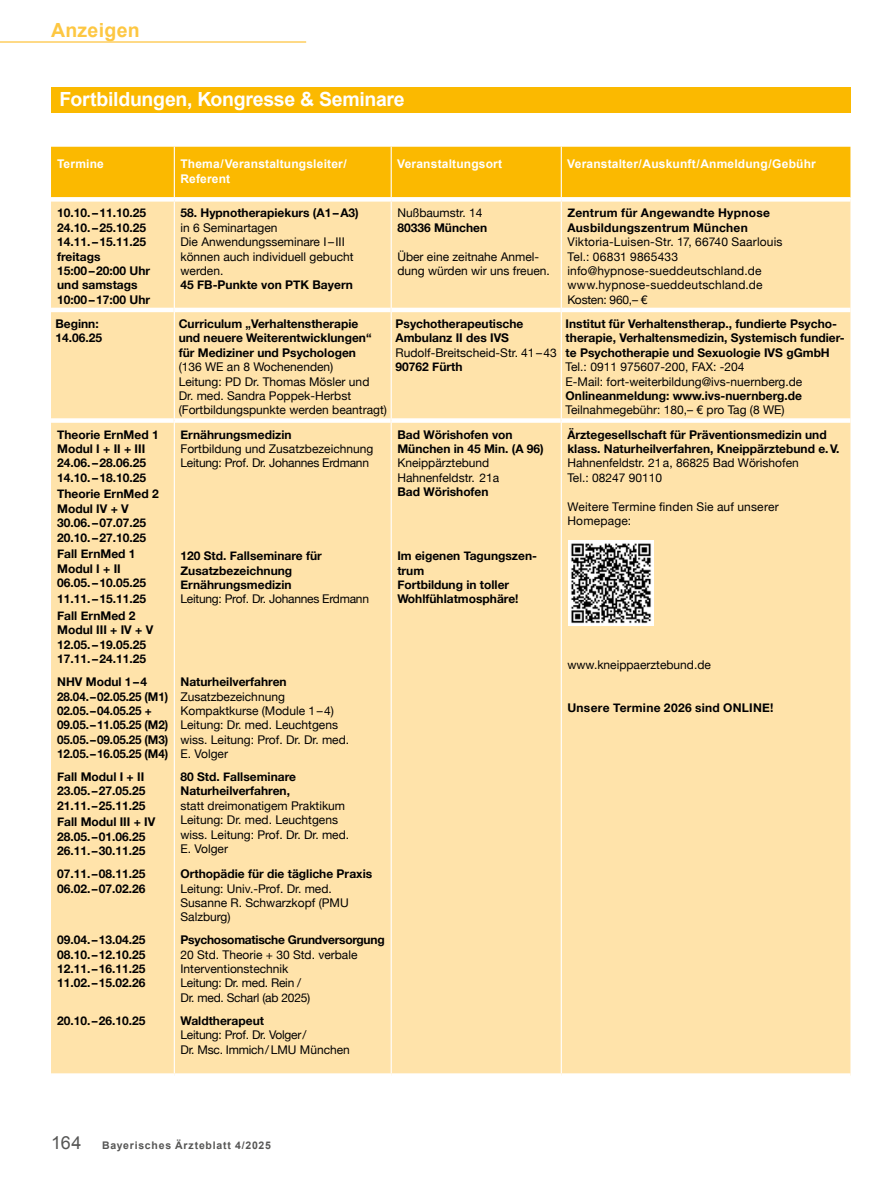
<style>
.page{position:relative;width:893px;height:1191px;background:#fff}
.page>*{position:absolute;margin:0;border:0;box-sizing:border-box;transform-origin:0 0}
.t1{font:700 19.5px "Arial";letter-spacing:-.015em;color:#fff}
.t2{font:700 19.5px "Arial";letter-spacing:.015em;color:#fdc742}
.t3{font:700 12px/14.4px "Helvetica Neue";color:#000}
.t4{font:12px/14.4px "Helvetica Neue";color:#000}
.t5{font:700 12px/15px "Arial";letter-spacing:.015em;color:#fff}
.t6{font:700 12px/14.4px "Helvetica Neue";letter-spacing:.025em;color:#000}
.t7{font:12px/14.4px "Helvetica Neue";letter-spacing:-.02em;color:#000}
.t8{font:700 12px "Helvetica Neue";letter-spacing:-.02em;color:#000}
.t9{font:700 10.5px "Arial";letter-spacing:.07em;color:#565655}
.s1{font-weight:400;font-size:18px}
</style>
<div class="page">
<hr style="left:0;top:41px;width:306px;height:2px;background:#fece5f">
<div style="left:51px;top:87px;width:799px;height:26px;background:#fbb900"></div>
<div style="left:51px;top:147px;width:799px;height:50px;background:#fbb900"></div>
<hr style="left:174px;top:147px;width:1px;height:51px;background:#fff">
<hr style="left:391px;top:147px;width:1px;height:51px;background:#fff">
<hr style="left:561px;top:147px;width:1px;height:51px;background:#fff">
<div style="left:51px;top:202px;width:799px;height:871px;background:#ffe3aa"></div>
<hr style="left:51px;top:308px;width:123px;height:4px;background:#fff">
<hr style="left:175px;top:308px;width:216px;height:4px;background:#fff">
<hr style="left:392px;top:308px;width:169px;height:4px;background:#fff">
<hr style="left:562px;top:308px;width:288px;height:4px;background:#fff">
<div style="left:51px;top:418px;width:123px;height:5px;background:#fff"></div>
<div style="left:175px;top:418px;width:216px;height:5px;background:#fff"></div>
<div style="left:392px;top:418px;width:169px;height:5px;background:#fff"></div>
<div style="left:562px;top:418px;width:288px;height:5px;background:#fff"></div>
<svg style="left:51px;top:1073px;width:123px;height:1px"></svg>
<svg style="left:174px;top:1073px;width:217px;height:3px"></svg>
<svg style="left:391px;top:1073px;width:170px;height:2px"></svg>
<svg style="left:561px;top:1073px;width:289px;height:3px"></svg>
<hr style="left:174px;top:202px;width:1px;height:108px;background:#fff">
<hr style="left:391px;top:202px;width:1px;height:108px;background:#fff">
<hr style="left:561px;top:202px;width:1px;height:108px;background:#fff">
<hr style="left:174px;top:420px;width:1px;height:653px;background:#fff">
<hr style="left:391px;top:420px;width:1px;height:653px;background:#fff">
<hr style="left:561px;top:420px;width:1px;height:653px;background:#fff">
<hr style="left:174px;top:310px;width:1px;height:110px;background:#fff">
<hr style="left:391px;top:310px;width:1px;height:110px;background:#fff">
<hr style="left:561px;top:310px;width:1px;height:110px;background:#fff">
<img style="left:568px;top:540px;width:85px;height:85px">
<h1 class="t2" style="left:51px;top:17px;width:90px">Anzeigen</h1>
<h1 class="t1" style="left:60px;top:87px;width:347px">Fortbildungen, Kongresse &amp; Seminare</h1>
<p class="t5" style="left:57px;top:157px;width:48px">Termine</p>
<p class="t5" style="left:180px;top:157px;width:168px">Thema/Veranstaltungsleiter/<br>Referent</p>
<p class="t5" style="left:397px;top:157px;width:106px">Veranstaltungsort</p>
<p class="t5" style="left:567px;top:157px;width:250px">Veranstalter/Auskunft/Anmeldung/Gebühr</p>
<p class="t3" style="left:57px;top:206px;width:95px">10.10.–11.10.25<br>24.10.–25.10.25<br>14.11.–15.11.25 freitags<br>15:00–20:00 Uhr und samstags<br>10:00–17:00 Uhr</p>
<p class="t3" style="left:180px;top:206px;width:180px">58. Hypnotherapiekurs (A1–A3)</p>
<p class="t4" style="left:397px;top:207px;width:87px">Nußbaumstr. 14</p>
<p class="t3" style="left:397px;top:221px;width:91px">80336 München</p>
<p class="t4" style="left:397px;top:250px;width:154px">Über eine zeitnahe Anmel&shy;dung würden wir uns freuen.</p>
<p class="t6" style="left:567px;top:206px;width:204px">Zentrum für Angewandte Hypnose<br>Ausbildungszentrum München</p>
<p class="t4" style="left:567px;top:235px;width:217px">Viktoria-Luisen-Str. 17, 66740 Saarlouis<br>Tel.: 06831 9865433 info@hypnose-sueddeutschland.de www.hypnose-sueddeutschland.de<br>Kosten: 960,– €</p>
<p class="t4" style="left:180px;top:221px;width:175px">in 6 Seminartagen<br>Die Anwendungsseminare I–III können auch individuell gebucht werden.</p>
<p class="t3" style="left:180px;top:278px;width:174px">45 FB-Punkte von PTK Bayern</p>
<p class="t3" style="left:55px;top:317px;width:48px">Beginn:<br>14.06.25</p>
<p class="t3" style="left:179px;top:317px;width:194px">Curriculum „Verhaltenstherapie und neuere Weiterentwicklungen“ für Mediziner und Psychologen</p>
<p class="t4" style="left:179px;top:360px;width:210px">(136 WE an 8 Wochenenden)<br>Leitung: PD Dr. Thomas Mösler und<br>Dr. med. Sandra Poppek-Herbst (Fortbildungspunkte werden beantragt)</p>
<p class="t3" style="left:57px;top:427px;width:103px">Theorie ErnMed 1<br>Modul I + II + III<br>24.06.–28.06.25<br>14.10.–18.10.25</p>
<p class="t3" style="left:57px;top:487px;width:103px">Theorie ErnMed 2<br>Modul IV + V<br>30.06.–07.07.25<br>20.10.–27.10.25</p>
<p class="t3" style="left:57px;top:547px;width:91px">Fall ErnMed 1<br>Modul I + II<br>06.05.–10.05.25</p>
<p class="t3" style="left:57px;top:591px;width:91px;line-height:16.5px">11.11.–15.11.25<br>Fall ErnMed 2</p>
<p class="t3" style="left:57px;top:623px;width:98px">Modul III + IV + V<br>12.05.–19.05.25<br>17.11.–24.11.25</p>
<p class="t3" style="left:57px;top:675px;width:113px">NHV Modul 1–4<br>28.04.–02.05.25 (M1)<br>02.05.–04.05.25 +<br>09.05.–11.05.25 (M2)<br>05.05.–09.05.25 (M3)<br>12.05.–16.05.25 (M4)</p>
<p class="t3" style="left:57px;top:770px;width:90px;text-align:justify">Fall Modul I + II 23.05.–27.05.25<br>21.11.–25.11.25</p>
<p class="t3" style="left:57px;top:815px;width:100px">Fall Modul III + IV<br>28.05.–01.06.25<br>26.11.–30.11.25</p>
<p class="t3" style="left:57px;top:867px;width:90px">07.11.–08.11.25<br>06.02.–07.02.26</p>
<p class="t3" style="left:57px;top:933px;width:90px;text-align:justify">09.04.–13.04.25<br>08.10.–12.10.25<br>12.11.–16.11.25<br>11.02.–15.02.26</p>
<p class="t3" style="left:57px;top:1013px;width:90px">20.10.–26.10.25</p>
<p class="t3" style="left:180px;top:427px;width:113px">Ernährungsmedizin</p>
<p class="t4" style="left:180px;top:442px;width:194px">Fortbildung und Zusatzbezeichnung<br>Leitung: Prof. Dr. Johannes Erdmann</p>
<p class="t3" style="left:180px;top:549px;width:143px">120 Std. Fallseminare für<br>Zusatzbezeichnung<br>Ernährungsmedizin</p>
<p class="t7" style="left:180px;top:592px;width:190px">Leitung: Prof. Dr. Johannes Erdmann</p>
<p class="t3" style="left:180px;top:675px;width:108px">Naturheilverfahren</p>
<p class="t4" style="left:180px;top:689px;width:170px">Zusatzbezeichnung<br>Kompaktkurse (Module 1–4)<br>Leitung: Dr. med. Leuchtgens wiss. Leitung: Prof. Dr. Dr. med.<br>E. Volger</p>
<p class="t3" style="left:180px;top:770px;width:117px">80 Std. Fallseminare<br>Naturheilverfahren,</p>
<p class="t4" style="left:180px;top:799px;width:170px">statt dreimonatigem Praktikum<br>Leitung: Dr. med. Leuchtgens wiss. Leitung: Prof. Dr. Dr. med.<br>E. Volger</p>
<p class="t3" style="left:180px;top:867px;width:193px">Orthopädie für die tägliche Praxis</p>
<p class="t4" style="left:180px;top:881px;width:170px">Leitung: Univ.-Prof. Dr. med.<br>Susanne R. Schwarzkopf (PMU<br>Salzburg)</p>
<p class="t8" style="left:180px;top:930px;width:206px">Psychosomatische Grundversorgung</p>
<p class="t4" style="left:180px;top:948px;width:179px">20 Std. Theorie + 30 Std. verbale<br>Interventionstechnik<br>Leitung: Dr. med. Rein /<br>Dr. med. Scharl (ab 2025)</p>
<p class="t3" style="left:180px;top:1013px;width:85px">Waldtherapeut</p>
<p class="t7" style="left:180px;top:1028px;width:171px">Leitung: Prof. Dr. Volger/<br>Dr. Msc. Immich/LMU München</p>
<p class="t3" style="left:396px;top:317px;width:129px">Psychotherapeutische<br>Ambulanz II des IVS</p>
<p class="t4" style="left:396px;top:346px;width:163px">Rudolf-Breitscheid-Str. 41–43</p>
<p class="t3" style="left:396px;top:360px;width:68px">90762 Fürth</p>
<p class="t3" style="left:397px;top:427px;width:148px">Bad Wörishofen von<br>München in 45 Min. (A 96)</p>
<p class="t4" style="left:397px;top:456px;width:103px">Kneippärztebund<br>Hahnenfeldstr. 21a</p>
<p class="t3" style="left:397px;top:485px;width:93px">Bad Wörishofen</p>
<p class="t3" style="left:397px;top:549px;width:141px">Im eigenen Tagungszen&shy;trum<br>Fortbildung in toller<br>Wohlfühlatmosphäre!</p>
<p class="t3" style="left:566px;top:317px;width:281px">Institut für Verhaltenstherap., fundierte Psycho&shy;therapie, Verhaltensmedizin, Systemisch fundier&shy;te Psychotherapie und Sexuologie IVS gGmbH</p>
<p class="t4" style="left:566px;top:360px;width:238px">Tel.: 0911 975607-200, FAX: -204<br>E-Mail: fort-weiterbildung@ivs-nuernberg.de</p>
<p class="t3" style="left:566px;top:389px;width:238px">Onlineanmeldung: www.ivs-nuernberg.de</p>
<p class="t4" style="left:566px;top:404px;width:220px">Teilnahmegebühr: 180,– € pro Tag (8 WE)</p>
<p class="t3" style="left:567px;top:427px;width:273px">Ärztegesellschaft für Präventionsmedizin und klass. Naturheilverfahren, Kneippärztebund e.V.</p>
<p class="t4" style="left:567px;top:456px;width:233px">Hahnenfeldstr. 21a, 86825 Bad Wörishofen<br>Tel.: 08247 90110</p>
<p class="t4" style="left:567px;top:500px;width:213px">Weitere Termine finden Sie auf unserer<br>Homepage:</p>
<p class="t4" style="left:567px;top:658px;width:145px">www.kneippaerztebund.de</p>
<p class="t6" style="left:567px;top:701px;width:208px">Unsere Termine 2026 sind ONLINE!</p>
<p class="t9" style="left:51px;top:1138px;width:221px"><span class="s1">164</span> Bayerisches Ärzteblatt 4/2025</p>
</div>
